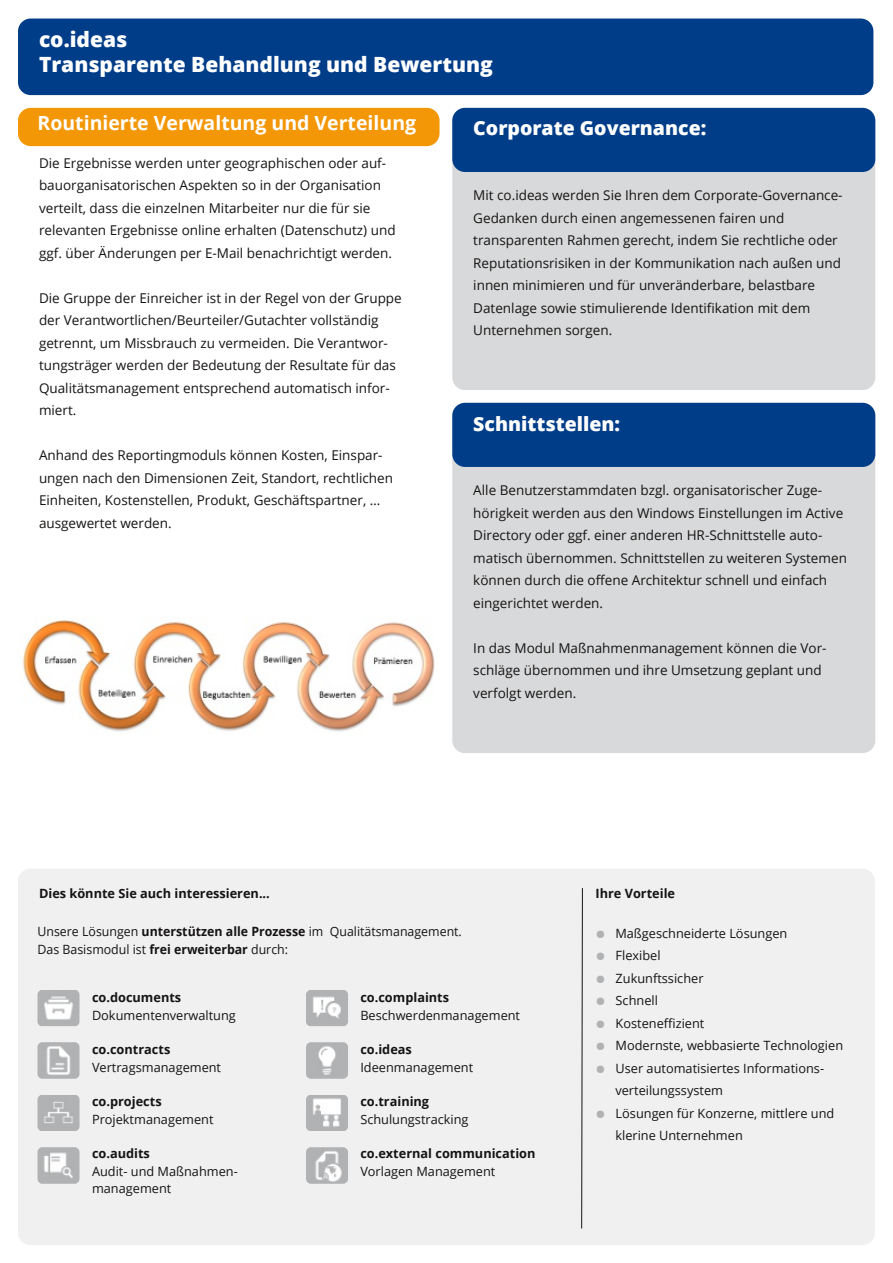
<style>
.page{position:relative;width:893px;height:1263px;background:#fff}
.page>*{position:absolute;margin:0;border:0;box-sizing:border-box;transform-origin:0 0}
.t1{font:800 21px/25.5px "Open Sans";color:#fff}
.t2{font:800 19.5px "Open Sans";color:#fff}
.t3{font:700 19.5px "Open Sans";color:#fff}
.t4{font:13.5px/22.5px "Open Sans";color:#161413}
.t5{font:12.75px/17.4px "Open Sans";color:#161413}
.t6{font:700 12.75px "Open Sans";color:#161413}
.s1{font-weight:700}
.s2{color:#b0b2b4}
</style>
<div class="page">
<div style="left:452px;top:108px;width:423px;height:282px;background:#d8d9da;border-radius:13px"></div>
<div style="left:18px;top:108px;width:422px;height:38px;background:#f49707;border-radius:13px"></div>
<div style="left:452px;top:108px;width:423px;height:64px;background:#003d89;border-radius:13px"></div>
<div style="left:452px;top:403px;width:423px;height:350px;background:#d8d9da;border-radius:13px"></div>
<div style="left:452px;top:403px;width:423px;height:64px;background:#003d89;border-radius:13px"></div>
<div style="left:18px;top:19px;width:855px;height:76px;background:#003d89;border-radius:13px"></div>
<div style="left:18px;top:868px;width:857px;height:377px;background:#f0f0f1;border-radius:13px"></div>
<svg style="left:581px;top:888px;width:2px;height:341px"></svg>
<img style="left:19px;top:617px;width:421px;height:117px;border-radius:13px">
<div style="left:38px;top:990px;width:42px;height:36px;background:#b0b2b4;border-radius:4px"></div>
<img style="left:40px;top:990px;width:33px;height:30px">
<div style="left:306px;top:990px;width:42px;height:36px;background:#b0b2b4;border-radius:4px"></div>
<img style="left:313px;top:996px;width:28px;height:23px">
<div style="left:38px;top:1042px;width:42px;height:36px;background:#b0b2b4;border-radius:4px"></div>
<img style="left:40px;top:1042px;width:36px;height:33px">
<div style="left:306px;top:1042px;width:42px;height:36px;background:#b0b2b4;border-radius:4px"></div>
<img style="left:309px;top:1042px;width:36px;height:33px">
<div style="left:38px;top:1095px;width:42px;height:36px;background:#b0b2b4;border-radius:4px"></div>
<img style="left:44px;top:1101px;width:29px;height:23px">
<div style="left:306px;top:1095px;width:42px;height:36px;background:#b0b2b4;border-radius:4px"></div>
<img style="left:313px;top:1098px;width:28px;height:29px">
<div style="left:38px;top:1147px;width:42px;height:36px;background:#b0b2b4;border-radius:4px"></div>
<img style="left:40px;top:1147px;width:36px;height:32px">
<div style="left:306px;top:1147px;width:42px;height:36px;background:#b0b2b4;border-radius:4px"></div>
<img style="left:309px;top:1147px;width:36px;height:35px">
<h1 class="t1" style="left:39px;top:26px;width:455px">co.ideas<br>Transparente Behandlung und Bewertung</h1>
<h2 class="t3" style="left:38px;top:109px;width:380px">Routinierte Verwaltung und Verteilung</h2>
<h2 class="t2" style="left:473px;top:115px;width:235px">Corporate Governance:</h2>
<p class="t4" style="left:39px;top:151px;width:358px">Die Ergebnisse werden unter geographischen oder auf&shy;bauorganisatorischen Aspekten so in der Organisation verteilt, dass die einzelnen Mitarbeiter nur die für sie relevanten Ergebnisse online erhalten (Datenschutz) und ggf. über Änderungen per E-Mail benachrichtigt werden.</p>
<p class="t4" style="left:39px;top:286px;width:364px">Die Gruppe der Einreicher ist in der Regel von der Gruppe der Verantwortlichen/Beurteiler/Gutachter vollständig getrennt, um Missbrauch zu vermeiden. Die Verantwor&shy;tungsträger werden der Bedeutung der Resultate für das Qualitätsmanagement entsprechend automatisch infor&shy;miert.</p>
<p class="t4" style="left:39px;top:444px;width:356px">Anhand des Reportingmoduls können Kosten, Einspar&shy;ungen nach den Dimensionen Zeit, Standort, rechtlichen Einheiten, Kostenstellen, Produkt, Geschäftspartner, … ausgewertet werden.</p>
<p class="t4" style="left:473px;top:184px;width:371px">Mit co.ideas werden Sie Ihren dem Corporate-Governance-Gedanken durch einen angemessenen fairen und transparenten Rahmen gerecht, indem Sie rechtliche oder Reputationsrisiken in der Kommunikation nach außen und innen minimieren und für unveränderbare, belastbare Datenlage sowie stimulierende Identifikation mit dem Unternehmen sorgen.</p>
<h2 class="t2" style="left:473px;top:411px;width:148px">Schnittstellen:</h2>
<p class="t4" style="left:473px;top:479px;width:375px">Alle Benutzerstammdaten bzgl. organisatorischer Zuge&shy;hörigkeit werden aus den Windows Einstellungen im Active Directory oder ggf. einer anderen HR-Schnittstelle auto&shy;matisch übernommen. Schnittstellen zu weiteren Systemen können durch die offene Architektur schnell und einfach eingerichtet werden.</p>
<p class="t4" style="left:473px;top:636px;width:355px">In das Modul Maßnahmenmanagement können die Vor&shy;schläge übernommen und ihre Umsetzung geplant und verfolgt werden.</p>
<p class="t6" style="left:39px;top:884px;width:232px">Dies könnte Sie auch interessieren...</p>
<p class="t5" style="left:38px;top:922px;width:426px">Unsere Lösungen <span class="s1">unterstützen alle Prozesse</span> im Qualitätsmanagement.<br>Das Basismodul ist <span class="s1">frei erweiterbar</span> durch:</p>
<p class="t6" style="left:92px;top:988px;width:91px">co.documents</p>
<p class="t5" style="left:92px;top:1006px;width:145px">Dokumentenverwaltung</p>
<p class="t6" style="left:92px;top:1041px;width:80px">co.contracts</p>
<p class="t5" style="left:92px;top:1058px;width:131px">Vertragsmanagement</p>
<p class="t6" style="left:92px;top:1093px;width:71px">co.projects</p>
<p class="t5" style="left:92px;top:1110px;width:123px">Projektmanagement</p>
<p class="t6" style="left:92px;top:1145px;width:59px">co.audits</p>
<p class="t5" style="left:92px;top:1162px;width:147px">Audit- und Maßnahmen&shy;management</p>
<p class="t6" style="left:360px;top:988px;width:90px">co.complaints</p>
<p class="t5" style="left:360px;top:1006px;width:161px">Beschwerdenmanagement</p>
<p class="t6" style="left:360px;top:1041px;width:53px">co.ideas</p>
<p class="t5" style="left:360px;top:1058px;width:114px">Ideenmanagement</p>
<p class="t6" style="left:360px;top:1093px;width:70px">co.training</p>
<p class="t5" style="left:360px;top:1110px;width:110px">Schulungstracking</p>
<p class="t6" style="left:360px;top:1145px;width:177px">co.external communication</p>
<p class="t5" style="left:360px;top:1162px;width:137px">Vorlagen Management</p>
<p class="t6" style="left:595px;top:884px;width:81px">Ihre Vorteile</p>
<p class="t5" style="left:595px;top:924px;width:193px"><span class="s2">●</span> Maßgeschneiderte Lösungen</p>
<p class="t5" style="left:595px;top:947px;width:67px"><span class="s2">●</span> Flexibel</p>
<p class="t5" style="left:595px;top:969px;width:109px"><span class="s2">●</span> Zukunftssicher</p>
<p class="t5" style="left:595px;top:992px;width:64px"><span class="s2">●</span> Schnell</p>
<p class="t5" style="left:595px;top:1014px;width:110px"><span class="s2">●</span> Kosteneffizient</p>
<p class="t5" style="left:595px;top:1037px;width:249px"><span class="s2">●</span> Modernste, webbasierte Technologien</p>
<p class="t5" style="left:615px;top:1057px;width:210px;line-height:22.5px;text-indent:-20px"><span class="s2">●</span> User automatisiertes Informations&shy;verteilungssystem</p>
<p class="t5" style="left:615px;top:1102px;width:220px;line-height:22.5px;text-indent:-20px"><span class="s2">●</span> Lösungen für Konzerne, mittlere und klerine Unternehmen</p>
</div>
